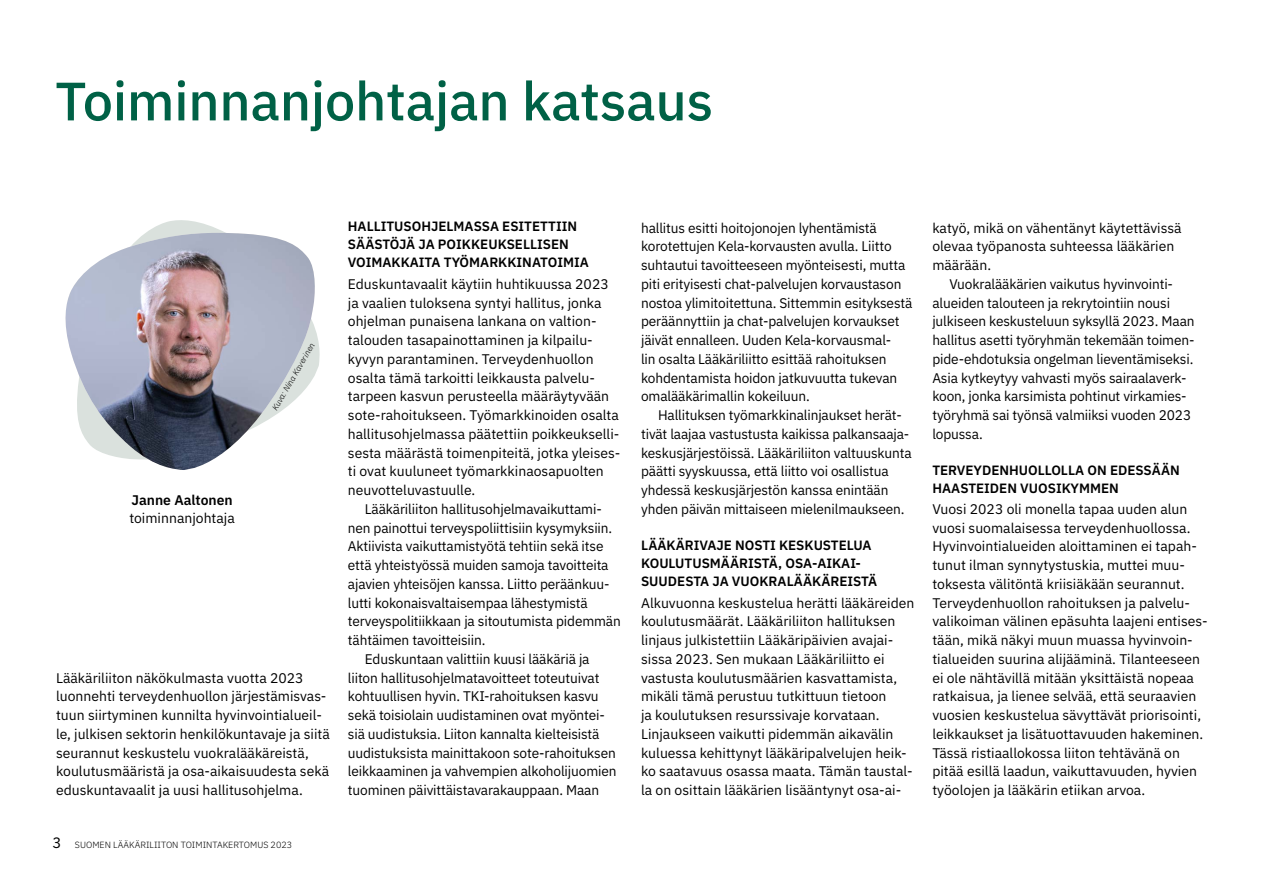
<style>
.page{position:relative;width:1263px;height:893px;background:#fff}
.page>*{position:absolute;margin:0;border:0;box-sizing:border-box;transform-origin:0 0}
.t1{font:500 54px "IBM Plex Sans";letter-spacing:-.005em;color:#006146}
.t2{font:13.95px/18.8px "IBM Plex Sans";letter-spacing:-.01em;color:#000}
.t3{font:600 13.95px "IBM Plex Sans";color:#000}
.t4{font:600 13.5px/18px "IBM Plex Sans";color:#000}
.t5{font:300 9px "IBM Plex Sans";color:#000}
.t6{font:italic 300 8.25px "IBM Plex Sans";color:#000}
.s1{font-weight:400;font-size:15px}
</style>
<div class="page">
<svg style="left:149px;top:220px;width:171px;height:149px"></svg>
<img style="left:65px;top:233px;width:251px;height:237px">
<h1 class="t1" style="left:55px;top:59px;width:659px">Toiminnanjohtajan katsaus</h1>
<p class="t3" style="left:131px;top:489px;width:103px">Janne Aaltonen</p>
<p class="t2" style="left:129px;top:508px;width:107px">toiminnanjohtaja</p>
<p class="t6" style="left:269px;top:407px;width:78px;rotate:-60deg">Kuva: Nina Kaverinen</p>
<p class="t2" style="left:56px;top:667px;width:275px">Lääkäriliiton näkökulmasta vuotta 2023 luonnehti terveydenhuollon järjestämisvas&shy;tuun siirtyminen kunnilta hyvinvointialueil&shy;le, julkisen sektorin henkilökuntavaje ja siitä seurannut keskustelu vuokralääkäreistä, koulutusmääristä ja osa-aikaisuudesta sekä eduskuntavaalit ja uusi hallitusohjelma.</p>
<p class="t5" style="left:52px;top:838px;width:241px"><span class="s1">3</span> SUOMEN LÄÄKÄRILIITON TOIMINTAKERTOMUS 2023</p>
<p class="t4" style="left:348px;top:216px;width:242px">HALLITUSOHJELMASSA ESITETTIIN<br>SÄÄSTÖJÄ JA POIKKEUKSELLISEN<br>VOIMAKKAITA TYÖMARKKINATOIMIA</p>
<p class="t2" style="left:348px;top:273px;width:274px">Eduskuntavaalit käytiin huhtikuussa 2023 ja vaalien tuloksena syntyi hallitus, jonka ohjelman punaisena lankana on valtion&shy;talouden tasapainottaminen ja kilpailu&shy;kyvyn parantaminen. Terveydenhuollon osalta tämä tarkoitti leikkausta palvelu&shy;tarpeen kasvun perusteella määräytyvään sote-rahoitukseen. Työmarkkinoiden osalta hallitusohjelmassa päätettiin poikkeukselli&shy;sesta määrästä toimenpiteitä, jotka yleises&shy;ti ovat kuuluneet työmarkkinaosapuolten neuvotteluvastuulle.</p>
<p class="t2" style="left:365px;top:498px;width:238px">Lääkäriliiton hallitusohjelmavaikuttami-</p>
<p class="t2" style="left:348px;top:517px;width:266px">nen painottui terveyspoliittisiin kysymyksiin.</p>
<p class="t2" style="left:348px;top:536px;width:257px">Aktiivista vaikuttamistyötä tehtiin sekä itse</p>
<p class="t2" style="left:348px;top:555px;width:262px">että yhteistyössä muiden samoja tavoitteita</p>
<p class="t2" style="left:348px;top:573px;width:263px">ajavien yhteisöjen kanssa. Liitto peräänkuu-</p>
<p class="t2" style="left:348px;top:592px;width:242px">lutti kokonaisvaltaisempaa lähestymistä</p>
<p class="t2" style="left:348px;top:611px;width:274px">terveyspolitiikkaan ja sitoutumista pidemmän</p>
<p class="t2" style="left:348px;top:630px;width:139px">tähtäimen tavoitteisiin.</p>
<p class="t2" style="left:365px;top:648px;width:226px">Eduskuntaan valittiin kuusi lääkäriä ja</p>
<p class="t2" style="left:348px;top:667px;width:253px">liiton hallitusohjelmatavoitteet toteutuivat</p>
<p class="t2" style="left:348px;top:686px;width:252px">kohtuullisen hyvin. TKI-rahoituksen kasvu</p>
<p class="t2" style="left:348px;top:705px;width:258px">sekä toisiolain uudistaminen ovat myöntei-</p>
<p class="t2" style="left:348px;top:723px;width:253px">siä uudistuksia. Liiton kannalta kielteisistä</p>
<p class="t2" style="left:348px;top:742px;width:269px">uudistuksista mainittakoon sote-rahoituksen</p>
<p class="t2" style="left:348px;top:761px;width:270px">leikkaaminen ja vahvempien alkoholijuomien</p>
<p class="t2" style="left:348px;top:780px;width:253px">tuominen päivittäistavarakauppaan. Maan</p>
<p class="t2" style="left:641px;top:217px;width:273px">hallitus esitti hoitojonojen lyhentämistä korotettujen Kela-korvausten avulla. Liitto suhtautui tavoitteeseen myönteisesti, mutta piti erityisesti chat-palvelujen korvaustason nostoa ylimitoitettuna. Sittemmin esityksestä peräännyttiin ja chat-palvelujen korvaukset jäivät ennalleen. Uuden Kela-korvausmal-<br>lin osalta Lääkäriliitto esittää rahoituksen kohdentamista hoidon jatkuvuutta tukevan omalääkärimallin kokeiluun.</p>
<p class="t2" style="left:641px;top:405px;width:272px;text-indent:17px">Hallituksen työmarkkinalinjaukset herät&shy;tivät laajaa vastustusta kaikissa palkansaaja&shy;keskusjärjestöissä. Lääkäriliiton valtuuskunta päätti syyskuussa, että liitto voi osallistua yhdessä keskusjärjestön kanssa enintään yhden päivän mittaiseen mielenilmaukseen.</p>
<p class="t4" style="left:641px;top:535px;width:238px">LÄÄKÄRIVAJE NOSTI KESKUSTELUA<br>KOULUTUSMÄÄRISTÄ, OSA-AIKAI-<br>SUUDESTA JA VUOKRALÄÄKÄREISTÄ</p>
<p class="t2" style="left:641px;top:592px;width:275px">Alkuvuonna keskustelua herätti lääkäreiden koulutusmäärät. Lääkäriliiton hallituksen linjaus julkistettiin Lääkäripäivien avajai&shy;sissa 2023. Sen mukaan Lääkäriliitto ei vastusta koulutusmäärien kasvattamista, mikäli tämä perustuu tutkittuun tietoon<br>ja koulutuksen resurssivaje korvataan.<br>Linjaukseen vaikutti pidemmän aikavälin kuluessa kehittynyt lääkäripalvelujen heik&shy;ko saatavuus osassa maata. Tämän taustal&shy;la on osittain lääkärien lisääntynyt osa-ai-</p>
<p class="t2" style="left:932px;top:217px;width:251px">katyö, mikä on vähentänyt käytettävissä olevaa työpanosta suhteessa lääkärien määrään.</p>
<p class="t2" style="left:932px;top:273px;width:264px;text-indent:17px">Vuokralääkärien vaikutus hyvinvointi&shy;alueiden talouteen ja rekrytointiin nousi julkiseen keskusteluun syksyllä 2023. Maan hallitus asetti työryhmän tekemään toimen&shy;pide-ehdotuksia ongelman lieventämiseksi.<br>Asia kytkeytyy vahvasti myös sairaalaverk&shy;koon, jonka karsimista pohtinut virkamies&shy;työryhmä sai työnsä valmiiksi vuoden 2023 lopussa.</p>
<p class="t4" style="left:932px;top:460px;width:249px">TERVEYDENHUOLLOLLA ON EDESSÄÄN<br>HAASTEIDEN VUOSIKYMMEN</p>
<p class="t2" style="left:932px;top:498px;width:277px">Vuosi 2023 oli monella tapaa uuden alun vuosi suomalaisessa terveydenhuollossa.<br>Hyvinvointialueiden aloittaminen ei tapah&shy;tunut ilman synnytystuskia, muttei muu&shy;toksesta välitöntä kriisiäkään seurannut.<br>Terveydenhuollon rahoituksen ja palvelu&shy;valikoiman välinen epäsuhta laajeni entises&shy;tään, mikä näkyi muun muassa hyvinvoin&shy;tialueiden suurina alijääminä. Tilanteeseen ei ole nähtävillä mitään yksittäistä nopeaa ratkaisua, ja lienee selvää, että seuraavien vuosien keskustelua sävyttävät priorisointi, leikkaukset ja lisätuottavuuden hakeminen.<br>Tässä ristiaallokossa liiton tehtävänä on pitää esillä laadun, vaikuttavuuden, hyvien työolojen ja lääkärin etiikan arvoa.</p>
</div>
